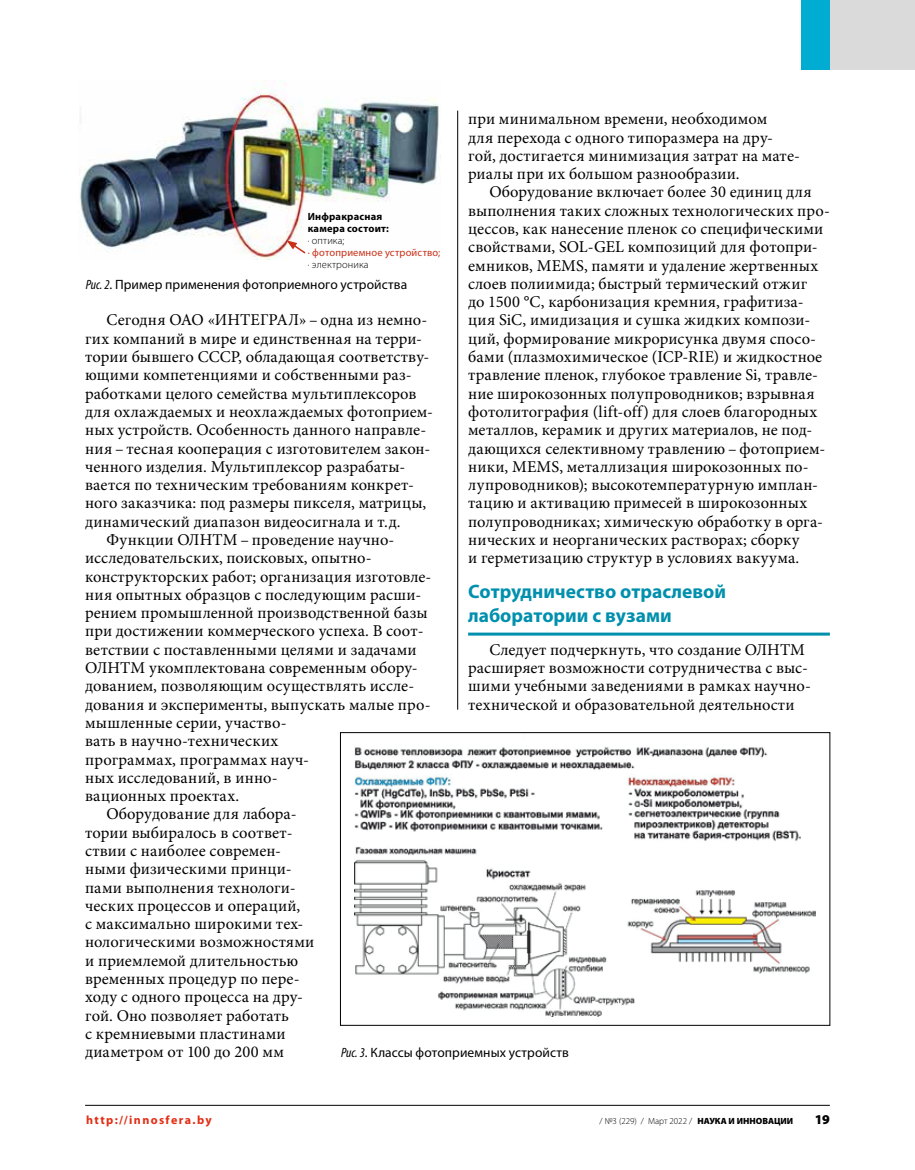
<style>
.page{position:relative;width:915px;height:1170px;background:#fff}
.page>*{position:absolute;margin:0;border:0;box-sizing:border-box;transform-origin:0 0}
.t1{font:700 19.5px/24px "Myriad Pro";color:#0090ae}
.t2{font:16.5px/18.3px "Minion Pro";letter-spacing:.01em;color:#000}
.t3{font:13.5px "Myriad Pro";letter-spacing:.005em;color:#000}
.t4{font:900 13.5px "Myriad Pro";color:#000}
.t5{font:700 12px "Myriad Pro";letter-spacing:.115em;color:#e32d14}
.t6{font:700 10.5px/12px "Myriad Pro";letter-spacing:.02em;color:#000}
.t7{font:10.5px "Myriad Pro";letter-spacing:.015em;color:#c93018}
.t8{font:300 10.5px "Myriad Pro";letter-spacing:.01em;color:#000}
.t9{font:300 9px "Myriad Pro";color:#000}
.s1{font-style:italic;font-stretch:condensed}
.s2{font-weight:900}
</style>
<div class="page">
<hr style="left:468px;top:632px;width:361px;height:3px;background:#0090ae">
<img style="left:80px;top:89px;width:360px;height:171px">
<img style="left:354px;top:747px;width:461px;height:269px">
<div style="left:340px;top:732px;width:490px;height:293px;border:1px solid #000"></div>
<hr style="left:85px;top:1104px;width:744px;height:1px;background:#000">
<div style="left:801px;top:0;width:28px;height:70px;background:#00acd2"></div>
<div style="left:829px;top:0;width:85px;height:70px;background:#dadada"></div>
<hr style="left:457px;top:111px;width:1px;height:598px;background:#000">
<svg style="left:286px;top:240px;width:21px;height:15px"></svg>
<p class="t2" style="left:468px;top:110px;width:333px">при минимальном времени, необходимом<br>для перехода с одного типоразмера на дру&shy;гой, достигается минимизация затрат на мате&shy;риалы при их большом разнообразии.</p>
<p class="t2" style="left:468px;top:183px;width:363px;text-indent:21px">Оборудование включает более 30 единиц для выполнения таких сложных технологических про&shy;цессов, как нанесение пленок со специфическими свойствами, SOL-GEL композиций для фотопри&shy;емников, MEMS, памяти и удаление жертвенных слоев полиимида; быстрый термический отжиг<br>до 1500 °C, карбонизация кремния, графитиза&shy;ция SiC, имидизация и сушка жидких компози&shy;ций, формирование микрорисунка двумя спосо&shy;бами (плазмохимическое (ICP-RIE) и жидкостное травление пленок, глубокое травление Si, травле&shy;ние широкозонных полупроводников; взрывная фотолитография (lift-off) для слоев благородных металлов, керамик и других материалов, не под&shy;дающихся селективному травлению – фотоприем&shy;ники, MEMS, металлизация широкозонных по&shy;лупроводников); высокотемпературную имплан&shy;тацию и активацию примесей в широкозонных полупроводниках; химическую обработку в орга&shy;нических и неорганических растворах; сборку<br>и герметизацию структур в условиях вакуума.</p>
<p class="t1" style="left:468px;top:580px;width:259px">Сотрудничество отраслевой лаборатории с вузами</p>
<p class="t2" style="left:468px;top:640px;width:344px;text-indent:21px">Следует подчеркнуть, что создание ОЛНТМ расширяет возможности сотрудничества с выс&shy;шими учебными заведениями в рамках научно&shy;технической и образовательной деятельности</p>
<p class="t6" style="left:308px;top:210px;width:83px">Инфракрасная камера состоит:</p>
<p class="t8" style="left:308px;top:234px;width:38px">· оптика;</p>
<p class="t7" style="left:308px;top:246px;width:134px">· фотоприемное устройство;</p>
<p class="t8" style="left:308px;top:258px;width:62px">· электроника</p>
<p class="t3" style="left:86px;top:277px;width:323px"><span class="s1">Рис. 2</span>. Пример применения фотоприемного устройства</p>
<p class="t2" style="left:106px;top:311px;width:322px">Сегодня ОАО «ИНТЕГРАЛ» – одна из немно-</p>
<p class="t2" style="left:85px;top:329px;width:338px">гих компаний в мире и единственная на терри-</p>
<p class="t2" style="left:85px;top:348px;width:346px">тории бывшего СССР, обладающая соответству-</p>
<p class="t2" style="left:85px;top:366px;width:328px">ющими компетенциями и собственными раз-</p>
<p class="t2" style="left:85px;top:384px;width:333px">работками целого семейства мультиплексоров</p>
<p class="t2" style="left:85px;top:402px;width:349px">для охлаждаемых и неохлаждаемых фотоприем-</p>
<p class="t2" style="left:85px;top:421px;width:342px">ных устройств. Особенность данного направле-</p>
<p class="t2" style="left:85px;top:439px;width:346px">ния – тесная кооперация с изготовителем закон-</p>
<p class="t2" style="left:85px;top:457px;width:321px">ченного изделия. Мультиплексор разрабаты-</p>
<p class="t2" style="left:85px;top:475px;width:330px">вается по техническим требованиям конкрет-</p>
<p class="t2" style="left:85px;top:494px;width:342px">ного заказчика: под размеры пикселя, матрицы,</p>
<p class="t2" style="left:85px;top:512px;width:317px">динамический диапазон видеосигнала и т.д.</p>
<p class="t2" style="left:106px;top:530px;width:289px">Функции ОЛНТМ – проведение научно-</p>
<p class="t2" style="left:85px;top:549px;width:288px">исследовательских, поисковых, опытно-</p>
<p class="t2" style="left:85px;top:567px;width:348px">конструкторских работ; организация изготовле-</p>
<p class="t2" style="left:85px;top:585px;width:337px">ния опытных образцов с последующим расши-</p>
<p class="t2" style="left:85px;top:603px;width:344px">рением промышленной производственной базы</p>
<p class="t2" style="left:85px;top:622px;width:340px">при достижении коммерческого успеха. В соот-</p>
<p class="t2" style="left:85px;top:640px;width:333px">ветствии с поставленными целями и задачами</p>
<p class="t2" style="left:85px;top:658px;width:334px">ОЛНТМ укомплектована современным обору-</p>
<p class="t2" style="left:85px;top:677px;width:330px">дованием, позволяющим осуществлять иссле-</p>
<p class="t2" style="left:85px;top:695px;width:347px">дования и эксперименты, выпускать малые про-</p>
<p class="t2" style="left:85px;top:713px;width:203px">мышленные серии, участво-</p>
<p class="t2" style="left:85px;top:731px;width:195px">вать в научно-технических</p>
<p class="t2" style="left:85px;top:750px;width:225px">программах, программах науч-</p>
<p class="t2" style="left:85px;top:768px;width:194px">ных исследований, в инно-</p>
<p class="t2" style="left:85px;top:786px;width:156px">вационных проектах.</p>
<p class="t2" style="left:106px;top:805px;width:191px">Оборудование для лабора-</p>
<p class="t2" style="left:85px;top:823px;width:209px">тории выбиралось в соответ-</p>
<p class="t2" style="left:85px;top:841px;width:197px">ствии с наиболее современ-</p>
<p class="t2" style="left:85px;top:859px;width:208px">ными физическими принци-</p>
<p class="t2" style="left:85px;top:878px;width:212px">пами выполнения технологи-</p>
<p class="t2" style="left:85px;top:896px;width:216px">ческих процессов и операций,</p>
<p class="t2" style="left:85px;top:914px;width:220px">с максимально широкими тех-</p>
<p class="t2" style="left:85px;top:933px;width:231px">нологическими возможностями</p>
<p class="t2" style="left:85px;top:951px;width:214px">и приемлемой длительностью</p>
<p class="t2" style="left:85px;top:969px;width:216px">временных процедур по пере-</p>
<p class="t2" style="left:85px;top:987px;width:219px">ходу с одного процесса на дру-</p>
<p class="t2" style="left:85px;top:1006px;width:205px">гой. Оно позволяет работать</p>
<p class="t2" style="left:85px;top:1024px;width:202px">с кремниевыми пластинами</p>
<p class="t2" style="left:85px;top:1042px;width:200px">диаметром от 100 до 200 мм</p>
<p class="t3" style="left:341px;top:1045px;width:229px"><span class="s1">Рис. 3</span>. Классы фотоприемных устройств</p>
<p class="t5" style="left:86px;top:1113px;width:127px">http://innosfera.by</p>
<p class="t9" style="left:599px;top:1116px;width:195px">/ №3 (229) / Март 2022 / <span class="s2">НАУКА И ИННОВАЦИИ</span></p>
<p class="t4" style="left:814px;top:1112px;width:17px">19</p>
</div>
